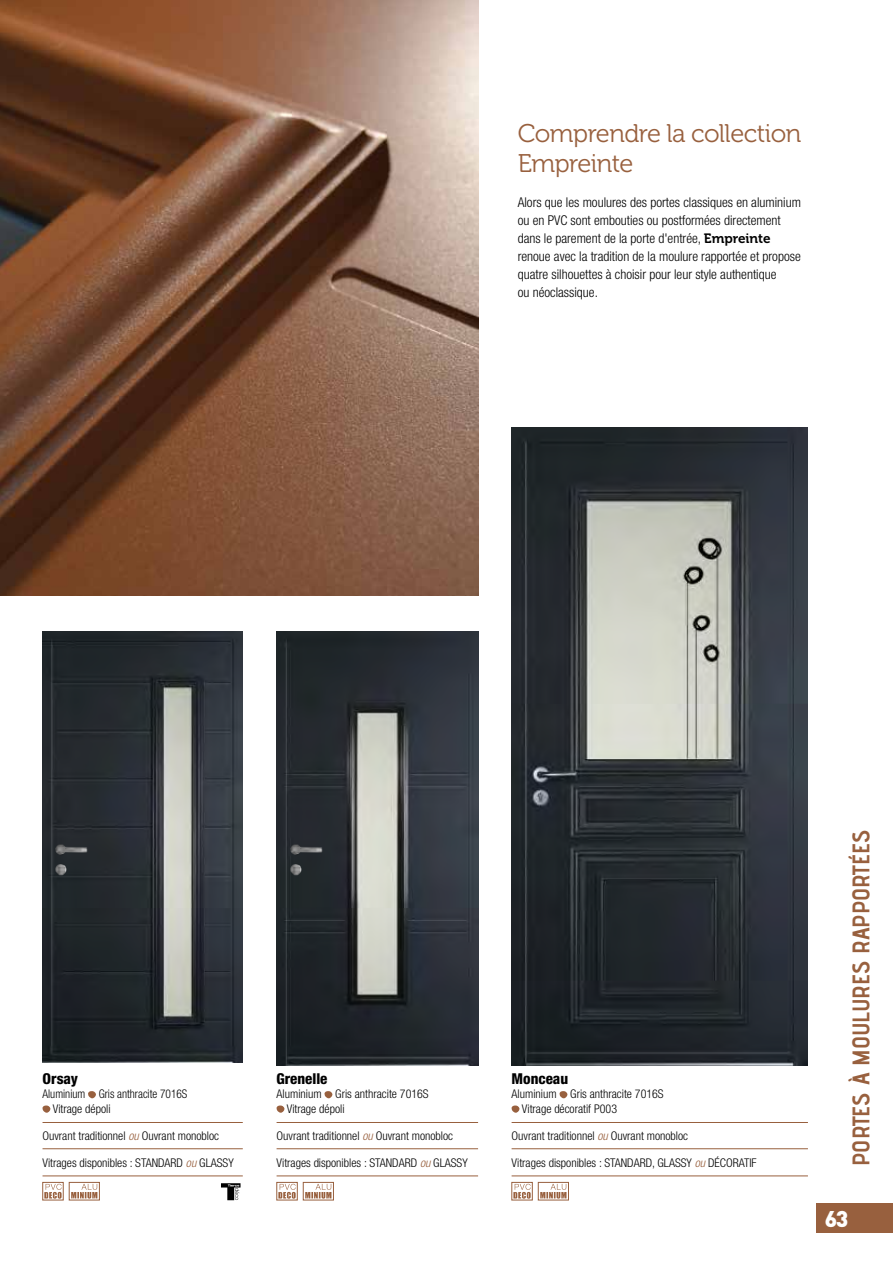
<style>
.page{position:relative;width:893px;height:1263px;background:#fff}
.page>*{position:absolute;margin:0;border:0;box-sizing:border-box;transform-origin:0 0}
.t1{font:25.5px/30px "Museo 300";letter-spacing:-.02em;color:#98603e}
.t2{font:700 24px "Advent Pro";color:#98603e}
.t3{font:900 22.5px "DIN Pro";color:#fff}
.t4{font:800 condensed 15px "Helvetica Neue LT Std";color:#000}
.t5{font:300 condensed 13.5px/18px "Helvetica Neue LT Std";color:#000}
.t6{font:300 condensed 12px/14.4px "Helvetica Neue LT Std";color:#000}
.t7{font:300 condensed 12px/14.4px "Helvetica Neue LT Std";color:#000;scale:.95 1}
.s1{font-family:"Museo 700";font-weight:400;font-stretch:normal}
.s2{font-style:italic;color:#98603e}
</style>
<div class="page">
<img style="left:0;top:0;width:478px;height:595px">
<img style="left:512px;top:427px;width:296px;height:638px">
<img style="left:42px;top:631px;width:201px;height:432px">
<img style="left:277px;top:631px;width:202px;height:432px">
<hr style="left:43px;top:1122px;width:200px;height:1px;background:#98603e">
<hr style="left:43px;top:1148px;width:200px;height:1px;background:#98603e">
<hr style="left:43px;top:1175px;width:200px;height:1px;background:#98603e">
<svg style="left:88px;top:1091px;width:8px;height:7px"></svg>
<svg style="left:42px;top:1105px;width:9px;height:8px"></svg>
<svg style="left:45px;top:1184px;width:16px;height:14px"></svg>
<svg style="left:71px;top:1184px;width:26px;height:14px"></svg>
<div style="left:69px;top:1182px;width:31px;height:18px;border:1px solid #98603e"></div>
<svg style="left:221px;top:1183px;width:20px;height:17px"></svg>
<hr style="left:512px;top:1122px;width:296px;height:1px;background:#98603e">
<hr style="left:512px;top:1148px;width:296px;height:1px;background:#98603e">
<hr style="left:512px;top:1175px;width:296px;height:1px;background:#98603e">
<svg style="left:559px;top:1091px;width:9px;height:7px"></svg>
<svg style="left:512px;top:1105px;width:8px;height:8px"></svg>
<svg style="left:514px;top:1184px;width:16px;height:14px"></svg>
<div style="left:512px;top:1182px;width:20px;height:18px;border:1px solid #98603e"></div>
<svg style="left:540px;top:1184px;width:26px;height:14px"></svg>
<div style="left:538px;top:1182px;width:31px;height:18px;border:1px solid #98603e"></div>
<hr style="left:277px;top:1122px;width:201px;height:1px;background:#98603e">
<hr style="left:277px;top:1148px;width:201px;height:1px;background:#98603e">
<hr style="left:277px;top:1175px;width:201px;height:1px;background:#98603e">
<svg style="left:324px;top:1091px;width:9px;height:7px"></svg>
<svg style="left:277px;top:1105px;width:8px;height:8px"></svg>
<svg style="left:279px;top:1184px;width:16px;height:14px"></svg>
<div style="left:277px;top:1182px;width:20px;height:18px;border:1px solid #98603e"></div>
<svg style="left:305px;top:1184px;width:26px;height:14px"></svg>
<div style="left:303px;top:1182px;width:31px;height:18px;border:1px solid #98603e"></div>
<div style="left:816px;top:1203px;width:77px;height:30px;background:#98603e"></div>
<h1 class="t1" style="left:518px;top:119px;width:285px">Comprendre la collection<br>Empreinte</h1>
<p class="t5" style="left:518px;top:194px;width:285px">Alors que les moulures des portes classiques en aluminium ou en PVC sont embouties ou postformées directement dans le parement de la porte d'entrée, <span class="s1">Empreinte </span>renoue avec la tradition de la moulure rapportée et propose quatre silhouettes à choisir pour leur style authentique<br>ou néoclassique.</p>
<p class="t4" style="left:43px;top:1069px;width:37px">Orsay</p>
<p class="t7" style="left:53px;top:1087px;width:143px;text-indent:-10px">Aluminium Gris anthracite 7016S<br>Vitrage dépoli</p>
<p class="t6" style="left:43px;top:1128px;width:178px">Ouvrant traditionnel <span class="s2">ou</span> Ouvrant monobloc</p>
<p class="t6" style="left:43px;top:1155px;width:193px">Vitrages disponibles : STANDARD <span class="s2">ou</span> GLASSY</p>
<p class="t4" style="left:277px;top:1069px;width:52px">Grenelle</p>
<p class="t6" style="left:287px;top:1087px;width:143px;text-indent:-10px">Aluminium Gris anthracite 7016S<br>Vitrage dépoli</p>
<p class="t6" style="left:277px;top:1128px;width:178px">Ouvrant traditionnel <span class="s2">ou</span> Ouvrant monobloc</p>
<p class="t6" style="left:277px;top:1155px;width:193px">Vitrages disponibles : STANDARD <span class="s2">ou</span> GLASSY</p>
<p class="t4" style="left:512px;top:1069px;width:58px">Monceau</p>
<p class="t6" style="left:522px;top:1087px;width:143px;text-indent:-10px">Aluminium Gris anthracite 7016S<br>Vitrage décoratif P003</p>
<p class="t6" style="left:512px;top:1128px;width:178px">Ouvrant traditionnel <span class="s2">ou</span> Ouvrant monobloc</p>
<p class="t6" style="left:512px;top:1155px;width:247px">Vitrages disponibles : STANDARD, GLASSY <span class="s2">ou</span> DÉCORATIF</p>
<h2 class="t2" style="left:846px;top:1166px;width:338px;rotate:-90deg">PORTES À MOULURES RAPPORTÉES</h2>
<h3 class="t3" style="left:825px;top:1203px;width:25px">63</h3>
</div>
